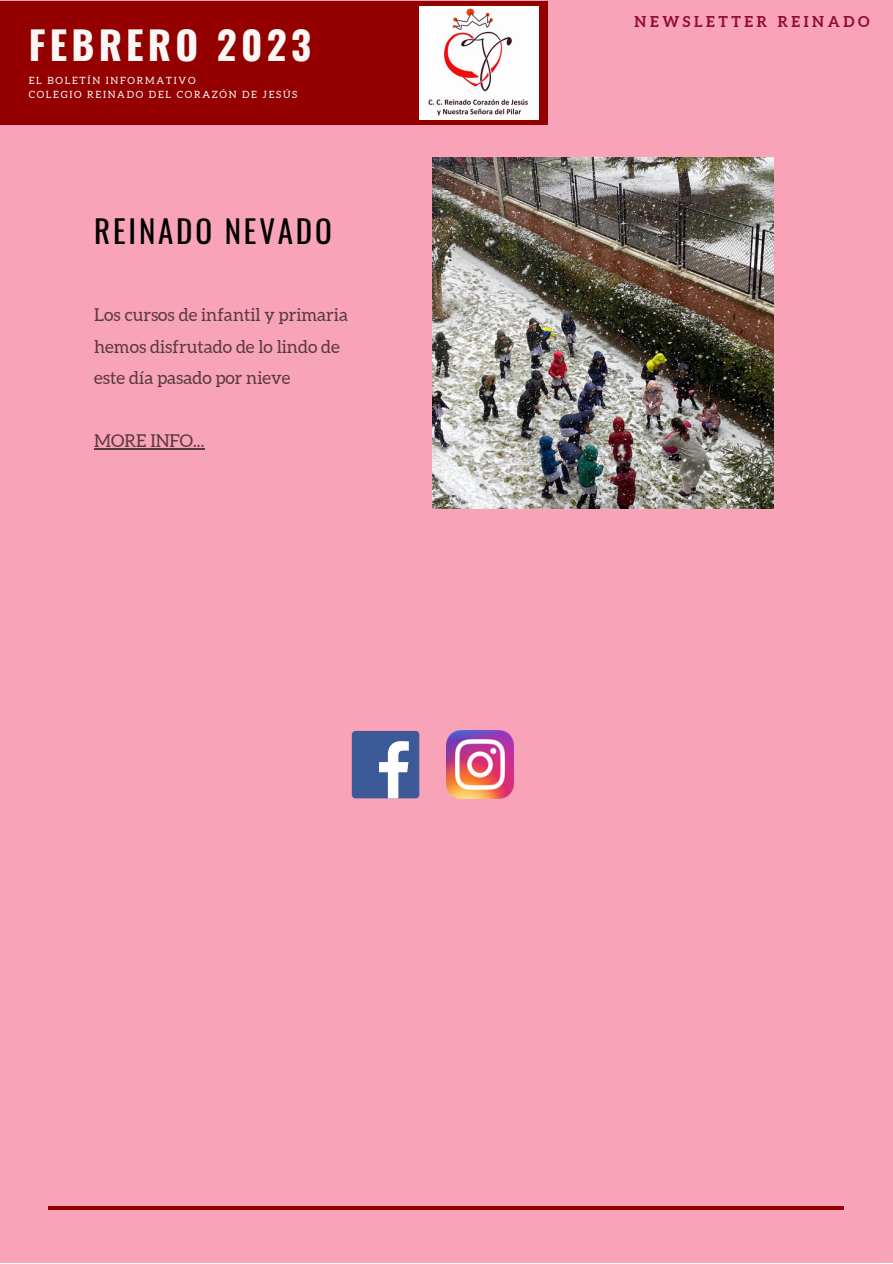
<style>
.page{position:relative;width:893px;height:1264px;background:#fff}
.page>*{position:absolute;margin:0;border:0;box-sizing:border-box;transform-origin:0 0}
.t1{font:700 38.85px "Oswald";letter-spacing:.11em;color:#faf8f6}
.t2{font:31.05px "Oswald";letter-spacing:.09em;color:#000}
.t3{font:17.7px/31.5px "Aleo";color:#000}
.t4{font:700 15px "Aleo";letter-spacing:.24em;color:#8f0b32}
.t5{font:10.05px/14.2px "Aleo";letter-spacing:.17em;color:#faf8f6}
</style>
<div class="page">
<div style="left:0;top:0;width:892px;height:1262px;background:#f8a3b7"></div>
<div style="left:0;top:1px;width:547px;height:123px;background:#940000"></div>
<hr style="left:48px;top:1206px;width:795px;height:3px;background:#940000">
<img style="left:419px;top:7px;width:119px;height:112px">
<img style="left:432px;top:157px;width:341px;height:351px">
<hr style="left:94px;top:448px;width:110px;height:1px;background:#000">
<div style="left:352px;top:731px;width:67px;height:67px;background:#3d5a98;border-radius:4px"></div>
<svg style="left:379px;top:741px;width:30px;height:57px"></svg>
<img style="left:446px;top:731px;width:68px;height:67px">
<h1 class="t1" style="left:29px;top:14px;width:284px">FEBRERO 2023</h1>
<p class="t5" style="left:29px;top:73px;width:270px">EL BOLETÍN INFORMATIVO<br>COLEGIO REINADO DEL CORAZÓN DE JESÚS</p>
<h2 class="t2" style="left:94px;top:206px;width:239px">REINADO NEVADO</h2>
<p class="t3" style="left:94px;top:299px;width:255px">Los cursos de infantil y primaria hemos disfrutado de lo lindo de este día pasado por nieve</p>
<p class="t3" style="left:94px;top:425px;width:112px">MORE INFO...</p>
<p class="t4" style="left:634px;top:13px;width:236px">NEWSLETTER REINADO</p>
</div>
